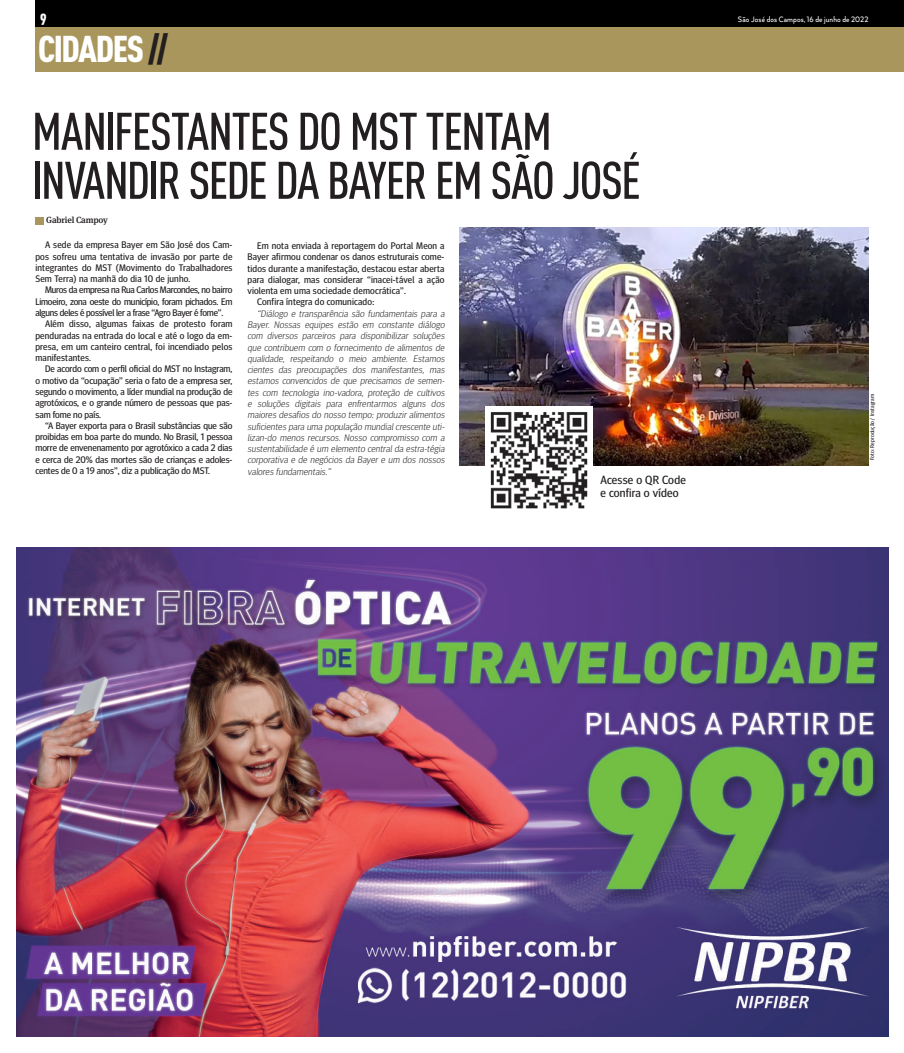
<style>
.page{position:relative;width:904px;height:1053px;background:#fff}
.page>*{position:absolute;margin:0;border:0;box-sizing:border-box;transform-origin:0 0}
.t1{font:52px "DIN Cond Medium Alternate";letter-spacing:-.03em;color:#231f20}
.t2{font:36.75px "DIN Cond Black Alternate";letter-spacing:-.04em;color:#fff}
.t3{font:15.75px "DIN Cond Black Alternate";color:#fff}
.t4{font:11.88px "Meta Headline OT";letter-spacing:.02em;color:#231f20}
.t5{font:9.5px/11.2px "Meta Headline OT";letter-spacing:.005em;color:#231f20;text-align:justify}
.t6{font:italic 300 9.5px/11.2px "Meta Headline OT";letter-spacing:.02em;color:#231f20;text-align:justify}
.t7{font:500 9px "Arquitecta";letter-spacing:.015em;color:#fff;scale:.89 1}
.t8{font:500 8.88px "Meta Serif OT";letter-spacing:-.02em;color:#231f20}
.t9{font:5.62px "Meta Headline OT";letter-spacing:.02em;color:#231f20}
.s1{color:#231f20}
</style>
<div class="page">
<div style="left:35px;top:4px;width:869px;height:67px;background:#a9965c"></div>
<div style="left:35px;top:0;width:869px;height:27px;background:#000"></div>
<img style="left:16px;top:547px;width:872px;height:489px">
<div style="left:35px;top:217px;width:9px;height:7px;background:#a9965c"></div>
<img style="left:459px;top:227px;width:409px;height:238px">
<img style="left:485px;top:406px;width:107px;height:103px">
<h3 class="t3" style="left:40px;top:8px;width:8px">9</h3>
<p class="t7" style="left:738px;top:14px;width:148px">São José dos Campos, 16 de junho de 2022</p>
<p class="t2" style="left:38px;top:26px;width:132px">CIDADES <span class="s1">//</span></p>
<p class="t1" style="left:32px;top:100px;width:521px">MANIFESTANTES DO MST TENTAM</p>
<p class="t1" style="left:32px;top:149px;width:610px">INVANDIR SEDE DA BAYER EM SÃO JOSÉ</p>
<p class="t8" style="left:46px;top:215px;width:63px">Gabriel Campoy</p>
<p class="t5" style="left:35px;top:239px;width:198px;text-indent:10px">A sede da empresa Bayer em São José dos Cam&shy;pos sofreu uma tentativa de invasão por parte de integrantes do MST (Movimento do Trabalhadores Sem Terra) na manhã do dia 10 de junho.</p>
<p class="t5" style="left:35px;top:284px;width:198px;text-indent:10px">Muros da empresa na Rua Carlos Marcondes, no bairro Limoeiro, zona oeste do município, foram pichados. Em alguns deles é possível ler a frase “Agro Bayer é fome”.</p>
<p class="t5" style="left:35px;top:318px;width:198px;text-indent:10px">Além disso, algumas faixas de protesto foram penduradas na entrada do local e até o logo da em&shy;presa, em um canteiro central, foi incendiado pelos manifestantes.</p>
<p class="t5" style="left:35px;top:363px;width:198px;text-indent:10px">De acordo com o perfil oficial do MST no Instagram, o motivo da “ocupação” seria o fato de a empresa ser, segundo o movimento, a líder mundial na produção de agrotóxicos, e o grande número de pessoas que pas&shy;sam fome no país.</p>
<p class="t5" style="left:35px;top:420px;width:198px;text-indent:10px">“A Bayer exporta para o Brasil substâncias que são proibidas em boa parte do mundo. No Brasil, 1 pessoa morre de envenenamento por agrotóxico a cada 2 dias e cerca de 20% das mortes são de crianças e adoles&shy;centes de 0 a 19 anos”, diz a publicação do MST.</p>
<p class="t5" style="left:247px;top:240px;width:198px;text-indent:10px">Em nota enviada à reportagem do Portal Meon a Bayer afirmou condenar os danos estruturais come&shy;tidos durante a manifestação, destacou estar aberta para dialogar, mas considerar “inacei-tável a ação violenta em uma sociedade democrática”.</p>
<p class="t5" style="left:257px;top:296px;width:119px">Confira íntegra do comunicado:</p>
<p class="t6" style="left:247px;top:307px;width:200px;text-indent:10px">“Diálogo e transparência são fundamentais para a Bayer. Nossas equipes estão em constante diálogo com diversos parceiros para disponibilizar soluções que contribuem com o fornecimento de alimentos de qualidade, respeitando o meio ambiente. Estamos cientes das preocupações dos manifestantes, mas estamos convencidos de que precisamos de semen&shy;tes com tecnologia ino-vadora, proteção de cultivos e soluções digitais para enfrentarmos alguns dos maiores desafios do nosso tempo: produzir alimentos suficientes para uma população mundial crescente uti&shy;lizan-do menos recursos. Nosso compromisso com a sustentabilidade é um elemento central da estra-tégia corporativa e de negócios da Bayer e um dos nossos valores fundamentais.”</p>
<p class="t4" style="left:600px;top:473px;width:87px">Acesse o QR Code</p>
<p class="t4" style="left:600px;top:485px;width:80px">e confira o vídeo</p>
<p class="t9" style="left:868px;top:460px;width:68px;rotate:-90deg">Foto: Reprodução / Instagram</p>
</div>
